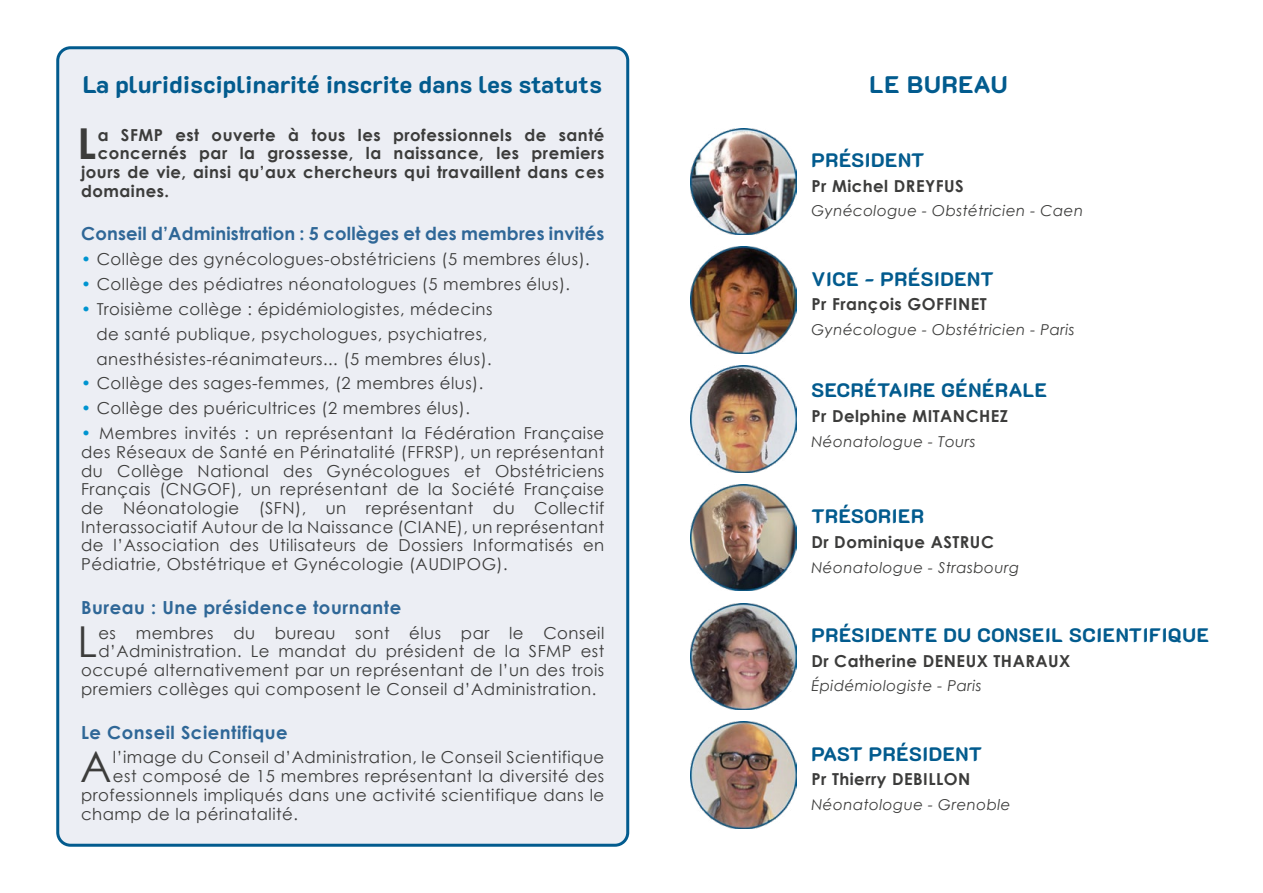
<style>
.page{position:relative;width:1263px;height:893px;background:#fff}
.page>*{position:absolute;margin:0;border:0;box-sizing:border-box;transform-origin:0 0}
.t1{font:42.6px "Century Gothic";color:#3c3c3b}
.t2{font:700 42.6px "Century Gothic";color:#3c3c3b}
.t3{font:800 24px "K2 D";letter-spacing:.01em;color:#025b8e}
.t4{font:800 24px "K2 D";letter-spacing:.03em;color:#025b8e}
.t5{font:800 19.5px "K2 D";letter-spacing:.03em;color:#025b8e}
.t6{font:700 18px "Century Gothic";letter-spacing:.01em;color:#2f6797}
.t7{font:700 18px "Century Gothic";letter-spacing:.03em;color:#2f6797}
.t8{font:16.5px/18.8px "Century Gothic";letter-spacing:.03em;color:#3c3c3b}
.t9{font:700 16.5px "Century Gothic";letter-spacing:.03em;color:#3c3c3b}
.t10{font:italic 15px "Century Gothic";letter-spacing:.03em;color:#3c3c3b}
.s1{color:#0094d0}
</style>
<div class="page">
<div style="left:58px;top:48px;width:570px;height:797px;background:#eceef4;border-radius:13px"></div>
<div style="left:56px;top:46px;width:573px;height:801px;border:3px solid #025b8e;border-radius:13px"></div>
<img style="left:690px;top:603px;width:107px;height:107px">
<img style="left:690px;top:366px;width:107px;height:106px">
<img style="left:690px;top:484px;width:107px;height:107px">
<img style="left:690px;top:247px;width:107px;height:106px">
<img style="left:690px;top:128px;width:107px;height:107px">
<img style="left:690px;top:722px;width:107px;height:106px">
<h2 class="t3" style="left:83px;top:71px;width:521px">La pluridisciplinarité inscrite dans les statuts</h2>
<h1 class="t2" style="left:78px;top:117px;width:20px">L</h1>
<p class="t9" style="left:98px;top:124px;width:508px">a SFMP est ouverte à tous les professionnels de santé</p>
<p class="t9" style="left:98px;top:143px;width:508px">concernés par la grossesse, la naissance, les premiers</p>
<p class="t9" style="left:81px;top:162px;width:525px">jours de vie, ainsi qu’aux chercheurs qui travaillent dans ces</p>
<p class="t9" style="left:81px;top:180px;width:90px">domaines.</p>
<p class="t6" style="left:81px;top:223px;width:525px">Conseil d’Administration : 5 collèges et des membres invités</p>
<p class="t8" style="left:81px;top:250px;width:510px"><span class="s1">•</span> Collège des gynécologues-obstétriciens (5 membres élus).</p>
<p class="t8" style="left:81px;top:275px;width:491px"><span class="s1">•</span> Collège des pédiatres néonatologues (5 membres élus).</p>
<p class="t8" style="left:96px;top:296px;width:398px;line-height:24.8px;text-indent:-15px"><span class="s1">•</span> Troisième collège : épidémiologistes, médecins de santé publique, psychologues, psychiatres, anesthésistes-réanimateurs... (5 membres élus).</p>
<p class="t8" style="left:81px;top:374px;width:404px"><span class="s1">•</span> Collège des sages-femmes, (2 membres élus).</p>
<p class="t8" style="left:81px;top:399px;width:390px"><span class="s1">•</span> Collège des puéricultrices (2 membres élus).</p>
<p class="t8" style="left:81px;top:423px;width:525px;text-align:justify"><span class="s1">•</span> Membres invités : un représentant la Fédération Française des Réseaux de Santé en Périnatalité (FFRSP), un représentant du Collège National des Gynécologues et Obstétriciens Français (CNGOF), un représentant de la Société Française de Néonatologie (SFN), un représentant du Collectif Interassociatif Autour de la Naissance (CIANE), un représentant de l’Association des Utilisateurs de Dossiers Informatisés en Pédiatrie, Obstétrique et Gynécologie (AUDIPOG).</p>
<p class="t7" style="left:81px;top:596px;width:322px">Bureau : Une présidence tournante</p>
<h1 class="t1" style="left:77px;top:616px;width:21px">L</h1>
<p class="t8" style="left:98px;top:623px;width:507px">es membres du bureau sont élus par le Conseil</p>
<p class="t8" style="left:98px;top:642px;width:507px">d’Administration. Le mandat du président de la SFMP est</p>
<p class="t8" style="left:81px;top:661px;width:525px">occupé alternativement par un représentant de l’un des trois</p>
<p class="t8" style="left:81px;top:679px;width:517px">premiers collèges qui composent le Conseil d’Administration.</p>
<p class="t7" style="left:81px;top:721px;width:208px">Le Conseil Scientifique</p>
<h1 class="t1" style="left:80px;top:741px;width:33px">A</h1>
<p class="t8" style="left:113px;top:748px;width:493px">l’image du Conseil d’Administration, le Conseil Scientifique</p>
<p class="t8" style="left:113px;top:766px;width:493px">est composé de 15 membres représentant la diversité des</p>
<p class="t8" style="left:81px;top:785px;width:525px">professionnels impliqués dans une activité scientifique dans le</p>
<p class="t8" style="left:81px;top:804px;width:218px">champ de la périnatalité.</p>
<h2 class="t4" style="left:870px;top:71px;width:139px">LE BUREAU</h2>
<p class="t5" style="left:811px;top:149px;width:115px">PRÉSIDENT</p>
<p class="t9" style="left:811px;top:175px;width:154px">Pr Michel DREYFUS</p>
<p class="t10" style="left:811px;top:202px;width:273px">Gynécologue - Obstétricien - Caen</p>
<p class="t5" style="left:811px;top:267px;width:184px">VICE - PRÉSIDENT</p>
<p class="t9" style="left:811px;top:294px;width:177px">Pr François GOFFINET</p>
<p class="t10" style="left:811px;top:321px;width:265px">Gynécologue - Obstétricien - Paris</p>
<p class="t5" style="left:811px;top:379px;width:237px">SECRÉTAIRE GÉNÉRALE</p>
<p class="t9" style="left:811px;top:405px;width:198px">Pr Delphine MITANCHEZ</p>
<p class="t10" style="left:811px;top:432px;width:166px">Néonatologue - Tours</p>
<p class="t5" style="left:811px;top:505px;width:114px">TRÉSORIER</p>
<p class="t9" style="left:811px;top:532px;width:184px">Dr Dominique ASTRUC</p>
<p class="t10" style="left:811px;top:558px;width:209px">Néonatologue - Strasbourg</p>
<p class="t5" style="left:811px;top:624px;width:399px">PRÉSIDENTE DU CONSEIL SCIENTIFIQUE</p>
<p class="t9" style="left:811px;top:650px;width:261px">Dr Catherine DENEUX THARAUX</p>
<p class="t10" style="left:811px;top:677px;width:172px">Épidémiologiste - Paris</p>
<p class="t5" style="left:811px;top:742px;width:172px">PAST PRÉSIDENT</p>
<p class="t9" style="left:811px;top:769px;width:161px">Pr Thierry DEBILLON</p>
<p class="t10" style="left:811px;top:796px;width:201px">Néonatologue - Grenoble</p>
</div>
